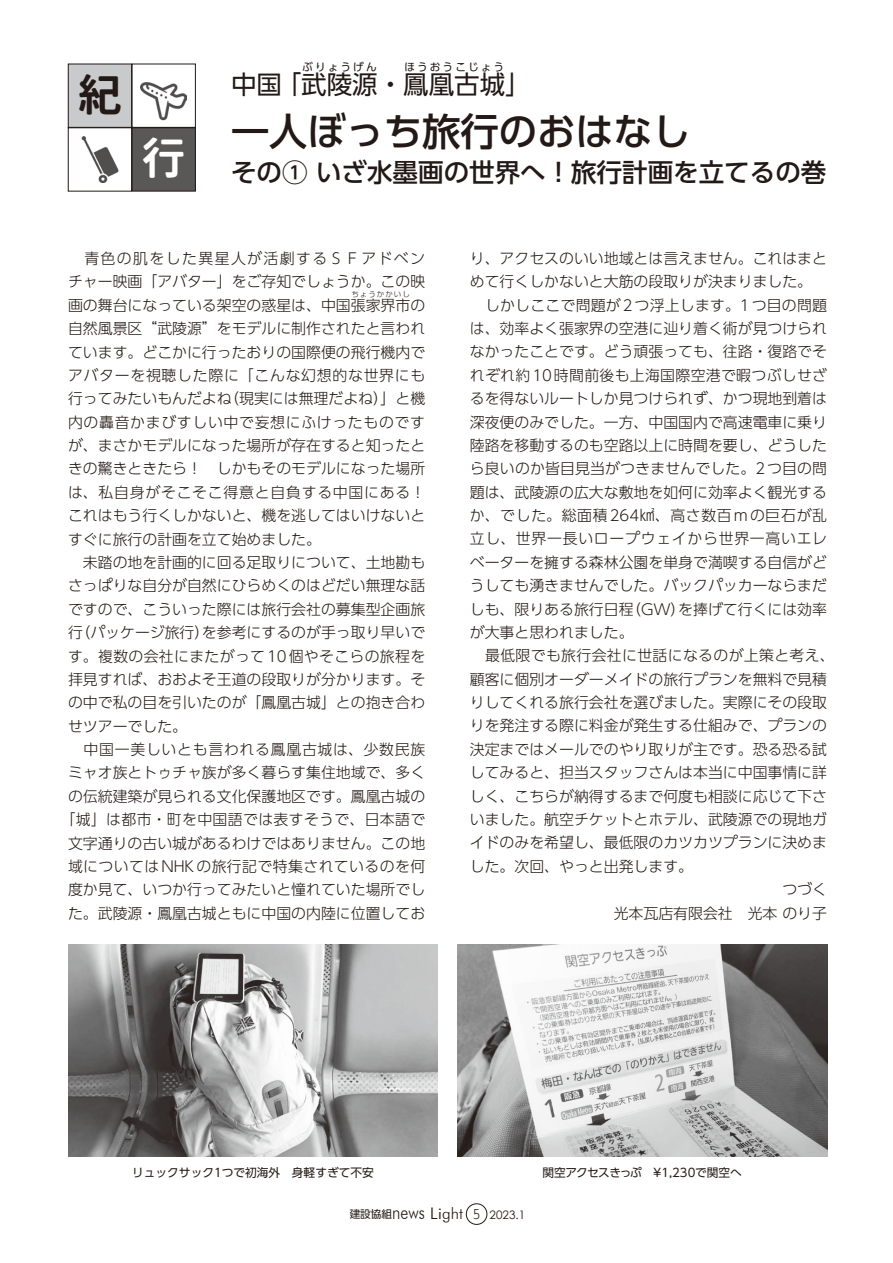
<style>
.page{position:relative;width:893px;height:1263px;background:#fff}
.page>*{position:absolute;margin:0;border:0;box-sizing:border-box;transform-origin:0 0}
.t1{font:43.65px "Yasashisa Plus Gothic B";color:#231916}
.t2{font:43.65px "Yasashisa Plus Gothic B";color:#fff}
.t3{font:500 38.25px "UD Shin Go Pro";color:#231916}
.t4{font:500 25.5px "UD Shin Go Pro";color:#231916}
.t5{font:25.5px "UD Shin Go Pro";color:#231916}
.t6{font:300 14.85px/23.4px "UD Shin Go Pro";color:#231916;text-align:justify}
.t7{font:300 14.85px "UD Shin Go Pro";letter-spacing:.05em;color:#231916}
.t8{font:300 14.85px "UD Shin Go Pro";letter-spacing:.025em;color:#231916}
.t9{font:300 14.85px "UD Shin Go Pro";letter-spacing:.02em;color:#231916}
.t10{font:300 14.85px "UD Shin Go Pro";letter-spacing:.045em;color:#231916}
.t11{font:11.7px "Century Gothic";color:#231916}
.t12{font:11.7px "UD Shin Go Pro";color:#231916}
.t13{font:11.7px "UD Shin Go Pro";letter-spacing:-.02em;color:#231916}
.t14{font:10.65px "UD Shin Go Pro";letter-spacing:.2em;color:#231916}
.t15{font:300 7.5px "UD Shin Go Pro";letter-spacing:.145em;color:#231916}
.s1{font-family:"UD Shin Go Pro";font-size:10.65px}
.s2{font-family:"Futura BT";font-weight:300;font-size:19.2px}
.s3{font-family:"Futura BT";font-weight:300;font-size:15.9px}
.s4{font-family:"Shin Go Pro";font-weight:300}
.s5{font-family:"UD Shin Go Pro";font-weight:300;font-size:12.75px}
</style>
<div class="page">
<div style="left:466px;top:1203px;width:21px;height:22px;border:1px solid #231916;border-radius:50%"></div>
<div style="left:68px;top:64px;width:64px;height:63px;background:#c9cacb"></div>
<div style="left:68px;top:64px;width:64px;height:64px;border:1px solid #231916"></div>
<div style="left:132px;top:128px;width:63px;height:63px;background:#595857"></div>
<div style="left:132px;top:128px;width:64px;height:63px;border:1px solid #231916"></div>
<img style="left:81px;top:136px;width:38px;height:47px">
<div style="left:68px;top:128px;width:64px;height:63px;border:1px solid #231916"></div>
<img style="left:141px;top:82px;width:46px;height:39px">
<div style="left:132px;top:64px;width:64px;height:64px;border:1px solid #231916"></div>
<img style="left:68px;top:944px;width:370px;height:213px">
<img style="left:457px;top:944px;width:370px;height:213px">
<h1 class="t1" style="left:78px;top:63px;width:45px">紀</h1>
<h1 class="t2" style="left:142px;top:127px;width:45px">行</h1>
<p class="t14" style="left:302px;top:58px;width:76px">ぶりょうげん</p>
<p class="t14" style="left:404px;top:58px;width:101px">ほうおうこじょう</p>
<h3 class="t5" style="left:231px;top:64px;width:301px">中国「武陵源・鳳凰古城」</h3>
<h2 class="t3" style="left:231px;top:101px;width:461px">一人ぼっち旅行のおはなし</h2>
<h3 class="t4" style="left:231px;top:152px;width:597px">その① いざ水墨画の世界へ！旅行計画を立てるの巻</h3>
<p class="t6" style="left:68px;top:246px;width:359px">　青色の肌をした異星人が活劇するＳＦアドベンチャー映画「アバター」をご存知でしょうか。この映画の舞台になっている架空の惑星は、中国張家界市の</p>
<p class="t15" style="left:351px;top:288px;width:60px">ちょうかかいし</p>
<p class="t6" style="left:68px;top:316px;width:359px">自然風景区“武陵源”をモデルに制作されたと言われ</p>
<p class="t6" style="left:68px;top:340px;width:359px">ています。どこかに行ったおりの国際便の飛行機内で</p>
<p class="t7" style="left:68px;top:363px;width:359px">アバターを視聴した際に「こんな幻想的な世界にも</p>
<p class="t6" style="left:68px;top:386px;width:359px">行ってみたいもんだよね（現実には無理だよね）」と機</p>
<p class="t10" style="left:68px;top:410px;width:359px">内の轟音かまびすしい中で妄想にふけったものです</p>
<p class="t6" style="left:68px;top:433px;width:359px">が、まさかモデルになった場所が存在すると知ったと</p>
<p class="t6" style="left:68px;top:457px;width:359px">きの驚きときたら！　しかもそのモデルになった場所</p>
<p class="t7" style="left:68px;top:480px;width:374px">は、私自身がそこそこ得意と自負する中国にある！　</p>
<p class="t6" style="left:68px;top:503px;width:359px">これはもう行くしかないと、機を逃してはいけないと</p>
<p class="t6" style="left:68px;top:527px;width:254px">すぐに旅行の計画を立て始めました。</p>
<p class="t6" style="left:68px;top:550px;width:359px">　未踏の地を計画的に回る足取りについて、土地勘も</p>
<p class="t6" style="left:68px;top:573px;width:359px">さっぱりな自分が自然にひらめくのはどだい無理な話</p>
<p class="t6" style="left:68px;top:597px;width:359px">ですので、こういった際には旅行会社の募集型企画旅</p>
<p class="t6" style="left:68px;top:620px;width:359px">行（パッケージ旅行）を参考にするのが手っ取り早いで</p>
<p class="t9" style="left:68px;top:644px;width:359px">す。複数の会社にまたがって10個やそこらの旅程を</p>
<p class="t6" style="left:68px;top:667px;width:359px">拝見すれば、おおよそ王道の段取りが分かります。そ</p>
<p class="t6" style="left:68px;top:690px;width:359px">の中で私の目を引いたのが「鳳凰古城」との抱き合わ</p>
<p class="t6" style="left:68px;top:714px;width:121px">せツアーでした。</p>
<p class="t7" style="left:68px;top:737px;width:359px">　中国一美しいとも言われる鳳凰古城は、少数民族</p>
<p class="t6" style="left:68px;top:760px;width:359px">ミャオ族とトゥチャ族が多く暮らす集住地域で、多く</p>
<p class="t6" style="left:68px;top:784px;width:359px">の伝統建築が見られる文化保護地区です。鳳凰古城の</p>
<p class="t8" style="left:61px;top:807px;width:366px">「城」は都市・町を中国語では表すそうで、日本語で</p>
<p class="t6" style="left:68px;top:831px;width:359px">文字通りの古い城があるわけではありません。この地</p>
<p class="t8" style="left:68px;top:854px;width:359px">域についてはNHKの旅行記で特集されているのを何</p>
<p class="t6" style="left:68px;top:877px;width:359px">度か見て、いつか行ってみたいと憧れていた場所でし</p>
<p class="t6" style="left:68px;top:901px;width:359px">た。武陵源・鳳凰古城ともに中国の内陸に位置してお</p>
<p class="t6" style="left:470px;top:246px;width:359px">り、アクセスのいい地域とは言えません。これはまと</p>
<p class="t6" style="left:470px;top:269px;width:344px">めて行くしかないと大筋の段取りが決まりました。</p>
<p class="t6" style="left:470px;top:293px;width:359px">　しかしここで問題が2つ浮上します。1つ目の問題</p>
<p class="t6" style="left:470px;top:316px;width:359px">は、効率よく張家界の空港に辿り着く術が見つけられ</p>
<p class="t6" style="left:470px;top:339px;width:359px">なかったことです。どう頑張っても、往路・復路でそ</p>
<p class="t9" style="left:470px;top:363px;width:359px">れぞれ約10時間前後も上海国際空港で暇つぶしせざ</p>
<p class="t6" style="left:470px;top:386px;width:359px">るを得ないルートしか見つけられず、かつ現地到着は</p>
<p class="t6" style="left:470px;top:410px;width:359px">深夜便のみでした。一方、中国国内で高速電車に乗り</p>
<p class="t6" style="left:470px;top:433px;width:359px">陸路を移動するのも空路以上に時間を要し、どうした</p>
<p class="t6" style="left:470px;top:456px;width:359px">ら良いのか皆目見当がつきませんでした。2つ目の問</p>
<p class="t6" style="left:470px;top:480px;width:359px">題は、武陵源の広大な敷地を如何に効率よく観光する</p>
<p class="t10" style="left:470px;top:503px;width:359px">か、でした。総面積264㎢、高さ数百mの巨石が乱</p>
<p class="t7" style="left:470px;top:527px;width:359px">立し、世界一長いロープウェイから世界一高いエレ</p>
<p class="t6" style="left:470px;top:550px;width:359px">ベーターを擁する森林公園を単身で満喫する自信がど</p>
<p class="t6" style="left:470px;top:573px;width:359px">うしても湧きませんでした。バックパッカーならまだ</p>
<p class="t6" style="left:470px;top:597px;width:359px">しも、限りある旅行日程（GW）を捧げて行くには効率</p>
<p class="t6" style="left:470px;top:620px;width:165px">が大事と思われました。</p>
<p class="t8" style="left:470px;top:644px;width:366px">　最低限でも旅行会社に世話になるのが上策と考え、</p>
<p class="t6" style="left:470px;top:667px;width:359px">顧客に個別オーダーメイドの旅行プランを無料で見積</p>
<p class="t6" style="left:470px;top:690px;width:359px">りしてくれる旅行会社を選びました。実際にその段取</p>
<p class="t6" style="left:470px;top:714px;width:359px">りを発注する際に料金が発生する仕組みで、プランの</p>
<p class="t6" style="left:470px;top:737px;width:359px">決定まではメールでのやり取りが主です。恐る恐る試</p>
<p class="t6" style="left:470px;top:760px;width:359px">してみると、担当スタッフさんは本当に中国事情に詳</p>
<p class="t6" style="left:470px;top:784px;width:359px">しく、こちらが納得するまで何度も相談に応じて下さ</p>
<p class="t6" style="left:470px;top:807px;width:359px">いました。航空チケットとホテル、武陵源での現地ガ</p>
<p class="t6" style="left:470px;top:830px;width:359px">イドのみを希望し、最低限のカツカツプランに決めま</p>
<p class="t6" style="left:470px;top:854px;width:225px">した。次回、やっと出発します。</p>
<p class="t6" style="left:782px;top:877px;width:46px">つづく</p>
<p class="t6" style="left:614px;top:901px;width:215px">光本瓦店有限会社　光本のり子</p>
<p class="t12" style="left:132px;top:1162px;width:243px">リュックサック1つで初海外　身軽すぎて不安</p>
<p class="t13" style="left:542px;top:1162px;width:201px">関空アクセスきっぷ　￥1,230で関空へ</p>
<p class="t11" style="left:350px;top:1206px;width:177px"><span class="s1">建設協組</span><span class="s2">news</span> <span class="s3">Light</span><span class="s4">　　</span><span class="s5">5</span> 2023.1</p>
</div>
